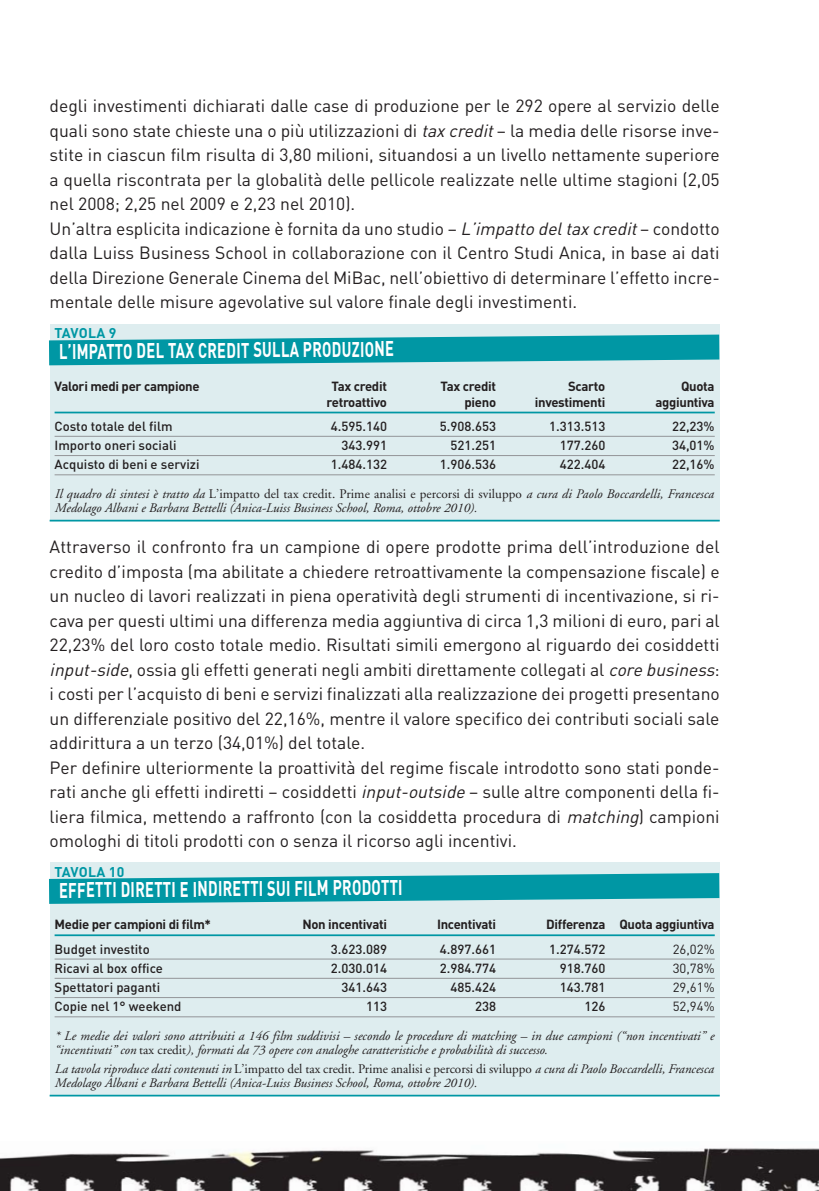
<style>
.page{position:relative;width:819px;height:1191px;background:#fff}
.page>*{position:absolute;margin:0;border:0;box-sizing:border-box;transform-origin:0 0}
.t1{font:700 21px "DIN";letter-spacing:.005em;color:#fff;scale:.7 1}
.t2{font:17.5px/24.5px "DIN";color:#231f20}
.t3{font:700 14px "DIN";letter-spacing:.005em;color:#0097a4}
.t4{font:italic 13.12px/14px "Adobe Garamond";color:#231f20}
.t5{font:500 13.12px "DIN";color:#231f20}
.t6{font:700 13.12px "DIN";letter-spacing:-.025em;color:#231f20}
.t7{font:13.12px "DIN";color:#231f20}
.s1{font-style:italic}
.s2{font-style:normal}
</style>
<div class="page">
<img style="left:0;top:1148px;width:819px;height:42px">
<div style="left:50px;top:324px;width:669px;height:196px;background:#deedef"></div>
<svg style="left:49px;top:334px;width:670px;height:31px"></svg>
<hr style="left:55px;top:412px;width:659px;height:1px;background:#0097a4">
<hr style="left:55px;top:436px;width:659px;height:1px;background:#939598">
<hr style="left:55px;top:455px;width:659px;height:1px;background:#939598">
<hr style="left:55px;top:474px;width:659px;height:1px;background:#939598">
<hr style="left:50px;top:520px;width:669px;height:1px;background:#0097a4">
<div style="left:50px;top:862px;width:669px;height:233px;background:#deedef"></div>
<svg style="left:49px;top:873px;width:670px;height:31px"></svg>
<hr style="left:55px;top:934px;width:659px;height:2px;background:#0097a4">
<hr style="left:55px;top:958px;width:659px;height:1px;background:#939598">
<hr style="left:55px;top:978px;width:659px;height:1px;background:#939598">
<hr style="left:55px;top:997px;width:659px;height:1px;background:#939598">
<hr style="left:55px;top:1016px;width:659px;height:1px;background:#939598">
<hr style="left:50px;top:1094px;width:669px;height:2px;background:#0097a4">
<p class="t2" style="left:50px;top:95px;width:671px">degli investimenti dichiarati dalle case di produzione per le 292 opere al servizio delle quali sono state chieste una o più utilizzazioni di <span class="s1">tax credit</span>– la media delle risorse inve&shy;stite in ciascun film risulta di 3,80 milioni, situandosi a un livello nettamente superiore a quella riscontrata per la globalità delle pellicole realizzate nelle ultime stagioni (2,05 nel 2008; 2,25 nel 2009 e 2,23 nel 2010).<br>Un’altra esplicita indicazione è fornita da uno studio – <span class="s1">L’impatto deltax credit</span>– condotto dalla Luiss Business School in collaborazione con il Centro Studi Anica, in base ai dati della Direzione Generale Cinema del MiBac, nell’obiettivo di determinare l’effetto incre&shy;mentale delle misure agevolative sul valore finale degli investimenti.</p>
<p class="t3" style="left:55px;top:328px;width:63px">TAVOLA 9</p>
<p class="t1" style="left:59px;top:343px;width:480px">L’IMPATTO DEL TAX CREDIT SULLA PRODUZIONE</p>
<p class="t6" style="left:55px;top:381px;width:146px">Valori medi per campione</p>
<p class="t6" style="left:331px;top:381px;width:57px">Tax credit</p>
<p class="t6" style="left:440px;top:381px;width:57px">Tax credit</p>
<p class="t6" style="left:568px;top:381px;width:39px">Scarto</p>
<p class="t6" style="left:681px;top:381px;width:35px">Quota</p>
<p class="t6" style="left:326px;top:397px;width:62px">retroattivo</p>
<p class="t6" style="left:464px;top:397px;width:33px">pieno</p>
<p class="t6" style="left:534px;top:397px;width:72px">investimenti</p>
<p class="t6" style="left:655px;top:397px;width:61px">aggiuntiva</p>
<p class="t5" style="left:55px;top:421px;width:119px">Costo totale del film</p>
<p class="t5" style="left:331px;top:421px;width:58px">4.595.140</p>
<p class="t5" style="left:440px;top:421px;width:58px">5.908.653</p>
<p class="t5" style="left:549px;top:421px;width:58px">1.313.513</p>
<p class="t5" style="left:672px;top:421px;width:44px">22,23%</p>
<p class="t5" style="left:55px;top:441px;width:123px">Importo oneri sociali</p>
<p class="t5" style="left:341px;top:441px;width:47px">343.991</p>
<p class="t5" style="left:450px;top:441px;width:47px">521.251</p>
<p class="t5" style="left:559px;top:441px;width:47px">177.260</p>
<p class="t5" style="left:672px;top:441px;width:44px">34,01%</p>
<p class="t5" style="left:55px;top:460px;width:146px">Acquisto di beni e servizi</p>
<p class="t5" style="left:331px;top:460px;width:58px">1.484.132</p>
<p class="t5" style="left:440px;top:460px;width:58px">1.906.536</p>
<p class="t5" style="left:559px;top:460px;width:47px">422.404</p>
<p class="t5" style="left:672px;top:460px;width:44px">22,16%</p>
<p class="t4" style="left:55px;top:488px;width:660px">Il quadro di sintesi è tratto da <span class="s2">L’impatto del tax credit. Prime analisi e percorsi di sviluppo</span> a cura di Paolo Boccardelli, Francesca<br>Medolago Albani e Barbara Bettelli (Anica-Luiss Business School, Roma, ottobre 2010).</p>
<p class="t2" style="left:50px;top:536px;width:671px">Attraverso il confronto fra un campione di opere prodotte prima dell’introduzione del credito d’imposta (ma abilitate a chiedere retroattivamente la compensazione fiscale) e un nucleo di lavori realizzati in piena operatività degli strumenti di incentivazione, si ri&shy;cava per questi ultimi una differenza media aggiuntiva di circa 1,3 milioni di euro, pari al 22,23% del loro costo totale medio. Risultati simili emergono al riguardo dei cosiddetti <span class="s1">input-side</span>, ossia gli effetti generati negli ambiti direttamente collegati al <span class="s1">core business</span>: i costi per l’acquisto di beni e servizi finalizzati alla realizzazione dei progetti presentano un differenziale positivo del 22,16%, mentre il valore specifico dei contributi sociali sale addirittura a un terzo (34,01%) del totale.<br>Per definire ulteriormente la proattività del regime fiscale introdotto sono stati ponde&shy;rati anche gli effetti indiretti – cosiddetti <span class="s1">input-outside</span>– sulle altre componenti della fi&shy;liera filmica, mettendo a raffronto (con la cosiddetta procedura di <span class="s1">matching</span>) campioni omologhi di titoli prodotti con o senza il ricorso agli incentivi.</p>
<p class="t3" style="left:55px;top:866px;width:71px">TAVOLA 10</p>
<p class="t1" style="left:59px;top:881px;width:492px">EFFETTI DIRETTI E INDIRETTI SUI FILM PRODOTTI</p>
<p class="t6" style="left:55px;top:920px;width:158px">Medie per campioni di film*</p>
<p class="t6" style="left:302px;top:920px;width:86px">Non incentivati</p>
<p class="t6" style="left:437px;top:920px;width:61px">Incentivati</p>
<p class="t6" style="left:546px;top:920px;width:170px">Differenza Quota aggiuntiva</p>
<p class="t5" style="left:55px;top:944px;width:97px">Budget investito</p>
<p class="t5" style="left:331px;top:944px;width:58px">3.623.089</p>
<p class="t5" style="left:440px;top:944px;width:58px">4.897.661</p>
<p class="t5" style="left:549px;top:944px;width:58px">1.274.572</p>
<p class="t7" style="left:672px;top:944px;width:43px">26,02%</p>
<p class="t5" style="left:55px;top:963px;width:110px">Ricavi al box office</p>
<p class="t5" style="left:331px;top:963px;width:58px">2.030.014</p>
<p class="t5" style="left:440px;top:963px;width:58px">2.984.774</p>
<p class="t5" style="left:559px;top:963px;width:47px">918.760</p>
<p class="t7" style="left:672px;top:963px;width:43px">30,78%</p>
<p class="t5" style="left:55px;top:982px;width:107px">Spettatori paganti</p>
<p class="t5" style="left:341px;top:982px;width:47px">341.643</p>
<p class="t5" style="left:450px;top:982px;width:47px">485.424</p>
<p class="t5" style="left:559px;top:982px;width:47px">143.781</p>
<p class="t7" style="left:672px;top:982px;width:43px">29,61%</p>
<p class="t5" style="left:55px;top:1002px;width:128px">Copie nel 1° weekend</p>
<p class="t5" style="left:366px;top:1002px;width:22px">113</p>
<p class="t5" style="left:475px;top:1002px;width:22px">238</p>
<p class="t5" style="left:584px;top:1002px;width:22px">126</p>
<p class="t7" style="left:672px;top:1002px;width:43px">52,94%</p>
<p class="t4" style="left:55px;top:1030px;width:660px">* Le medie dei valori sono attribuiti a 146 film suddivisi – secondo le procedure di matching – in due campioni (“non incentivati” e “incentivati” con <span class="s2">tax credit</span>), formati da 73 opere con analoghe caratteristiche e probabilità di successo.</p>
<p class="t4" style="left:55px;top:1063px;width:660px">La tavola riproduce dati contenuti in <span class="s2">L’impatto del tax credit. Prime analisi e percorsi di sviluppo</span> a cura di Paolo Boccardelli, Francesca<br>Medolago Albani e Barbara Bettelli (Anica-Luiss Business School, Roma, ottobre 2010).</p>
</div>
